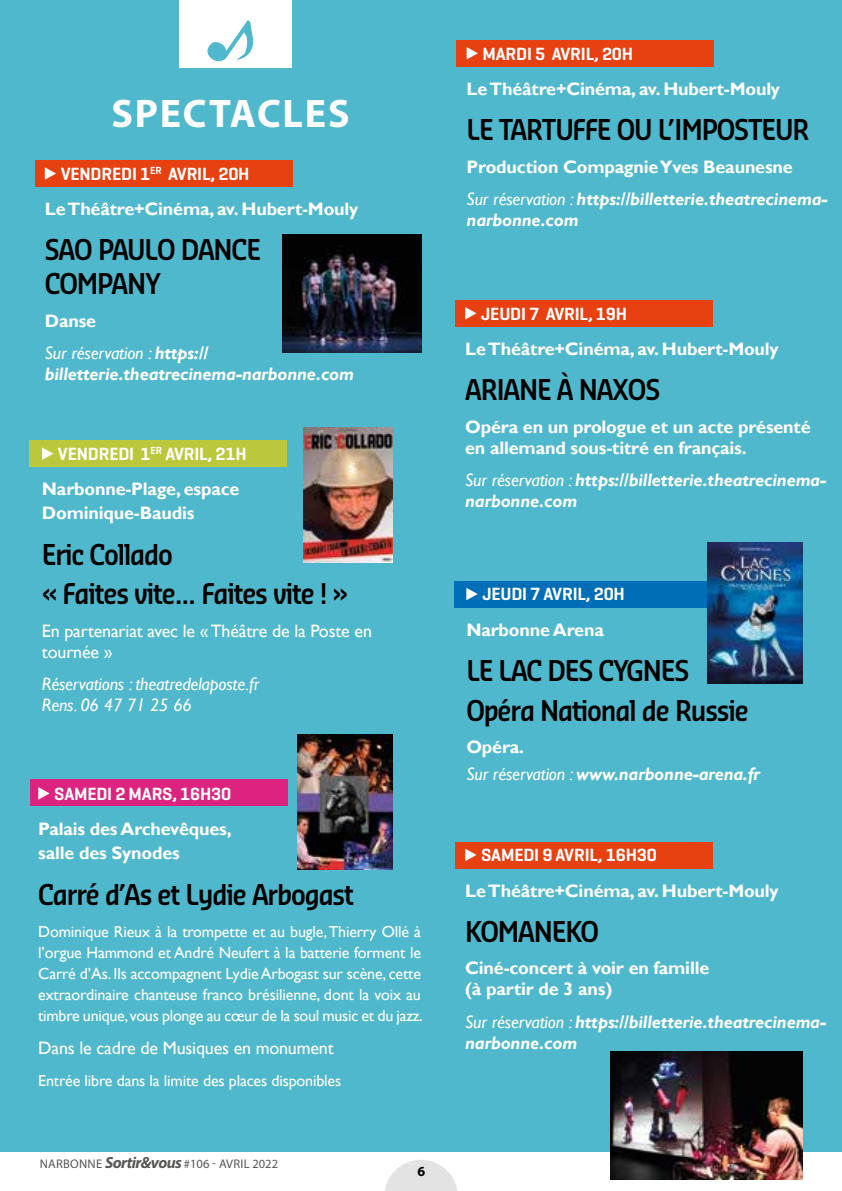
<style>
.page{position:relative;width:842px;height:1191px;background:#fff}
.page>*{position:absolute;margin:0;border:0;box-sizing:border-box;transform-origin:0 0}
.t1{font:700 40px "Myriad Pro";letter-spacing:.045em;color:#fff}
.t2{font:600 28px/39.6px "Sansa Con Pro";letter-spacing:-.04em;color:#000}
.t3{font:700 18px/24px "Gill Sans";letter-spacing:-.01em;color:#fff}
.t4{font:italic 700 18px/21px "Gill Sans";letter-spacing:-.01em;color:#fff}
.t5{font:600 18px "Geogrotesque";letter-spacing:-.01em;color:#fff}
.t6{font:18px/21px "Gill Sans";letter-spacing:-.01em;color:#fff}
.t7{font:italic 18px/32.4px "Gill Sans";letter-spacing:-.01em;color:#fff}
.t8{font:16px/21px "Gill Sans";letter-spacing:-.015em;color:#fff;text-align:justify}
.t9{font:700 14px "Myriad Pro";color:#000}
.t10{font:12.6px "Myriad Pro";letter-spacing:.02em;color:#575756}
.s1{font-weight:700;font-style:normal}
.s2{font-weight:700}
.s3{font-weight:700;font-style:italic;font-size:16.2px}
.s4{font-style:normal}
.s5{font-weight:400}
</style>
<div class="page">
<div style="left:0;top:0;width:842px;height:1151px;background:#50b8cc"></div>
<div style="left:179px;top:0;width:113px;height:67px;background:#fff"></div>
<svg style="left:207px;top:20px;width:47px;height:42px"></svg>
<div style="left:35px;top:160px;width:258px;height:27px;background:#e74011"></div>
<svg style="left:45px;top:167px;width:11px;height:13px"></svg>
<div style="left:29px;top:440px;width:258px;height:27px;background:#bcc83b"></div>
<svg style="left:42px;top:447px;width:11px;height:13px"></svg>
<img style="left:282px;top:234px;width:139px;height:118px">
<div style="left:454px;top:581px;width:257px;height:27px;background:#006eb7"></div>
<svg style="left:466px;top:588px;width:12px;height:12px"></svg>
<div style="left:30px;top:779px;width:258px;height:27px;background:#dd2380"></div>
<svg style="left:38px;top:787px;width:12px;height:12px"></svg>
<div style="left:456px;top:40px;width:258px;height:27px;background:#e74011"></div>
<svg style="left:467px;top:47px;width:11px;height:12px"></svg>
<div style="left:455px;top:300px;width:258px;height:27px;background:#e74011"></div>
<svg style="left:465px;top:307px;width:12px;height:12px"></svg>
<div style="left:455px;top:841px;width:258px;height:27px;background:#e74011"></div>
<svg style="left:465px;top:848px;width:12px;height:13px"></svg>
<img style="left:708px;top:542px;width:94px;height:142px">
<img style="left:303px;top:428px;width:90px;height:134px">
<img style="left:610px;top:1051px;width:192px;height:128px">
<img style="left:298px;top:735px;width:95px;height:134px">
<svg style="left:385px;top:1160px;width:72px;height:31px"></svg>
<h1 class="t1" style="left:111px;top:88px;width:240px">SPECTACLES</h1>
<p class="t5" style="left:61px;top:162px;width:190px">VENDREDI 1<sup>ER</sup> AVRIL, 20H</p>
<p class="t3" style="left:45px;top:197px;width:315px">Le Théâtre+Cinéma, av. Hubert-Mouly</p>
<h2 class="t2" style="left:45px;top:232px;width:218px;line-height:34px">SAO PAULO DANCE<br>COMPANY</h2>
<p class="t7" style="left:45px;top:305px;width:165px"><span class="s1">Danse<br></span>Sur réservation : <span class="s2">https://</span></p>
<p class="t4" style="left:45px;top:364px;width:311px">billetterie.theatrecinema-narbonne.com</p>
<p class="t5" style="left:58px;top:442px;width:190px">VENDREDI 1<sup>ER</sup> AVRIL, 21H</p>
<p class="t3" style="left:42px;top:478px;width:199px">Narbonne-Plage, espace<br>Dominique-Baudis</p>
<h2 class="t2" style="left:42px;top:533px;width:308px">Eric Collado<br>« Faites vite... Faites vite ! »</h2>
<p class="t6" style="left:42px;top:620px;width:332px">En partenariat avec le « Théâtre de la Poste en tournée »</p>
<p class="t7" style="left:42px;top:674px;width:219px;line-height:21px">Réservations : theatredelaposte.fr<br>Rens. 06 47 71 25 66</p>
<p class="t5" style="left:54px;top:782px;width:179px">SAMEDI 2 MARS, 16H30</p>
<p class="t3" style="left:38px;top:817px;width:195px">Palais des Archevêques, salle des Synodes</p>
<h2 class="t2" style="left:38px;top:873px;width:317px">Carré d’As et Lydie Arbogast</h2>
<p class="t8" style="left:38px;top:921px;width:386px">Dominique Rieux à la trompette et au bugle, Thierry Ollé à l’orgue Hammond et André Neufert à la batterie forment le Carré d’As. Ils accompagnent Lydie Arbogast sur scène, cette extraordinaire chanteuse franco brésilienne, dont la voix au timbre unique, vous plonge au cœur de la soul music et du jazz.</p>
<p class="t6" style="left:38px;top:1037px;width:297px">Dans le cadre de Musiques en monument</p>
<p class="t8" style="left:38px;top:1070px;width:304px">Entrée libre dans la limite des places disponibles</p>
<p class="t10" style="left:40px;top:1155px;width:240px">NARBONNE <span class="s3">Sortir&amp;vous</span> #106 - AVRIL 2022</p>
<p class="t9" style="left:418px;top:1162px;width:9px">6</p>
<p class="t5" style="left:483px;top:42px;width:152px">MARDI 5 AVRIL, 20H</p>
<p class="t3" style="left:467px;top:77px;width:315px">Le Théâtre+Cinéma, av. Hubert-Mouly</p>
<h2 class="t2" style="left:467px;top:109px;width:344px">LE TARTUFFE OU L’IMPOSTEUR</h2>
<p class="t4" style="left:467px;top:151px;width:363px;line-height:32.4px"><span class="s4">Production Compagnie Yves Beaunesne<br></span><span class="s5">Sur réservation :</span> https://billetterie.theatrecinema-</p>
<p class="t4" style="left:467px;top:210px;width:114px">narbonne.com</p>
<p class="t5" style="left:481px;top:302px;width:147px">JEUDI 7 AVRIL, 19H</p>
<p class="t3" style="left:465px;top:337px;width:315px">Le Théâtre+Cinéma, av. Hubert-Mouly</p>
<h2 class="t2" style="left:465px;top:369px;width:197px">ARIANE À NAXOS</h2>
<p class="t3" style="left:465px;top:416px;width:347px;line-height:21px">Opéra en un prologue et un acte présenté en allemand sous-titré en français.</p>
<p class="t4" style="left:465px;top:470px;width:363px"><span class="s5">Sur réservation :</span> https://billetterie.theatrecinema&shy;narbonne.com</p>
<p class="t5" style="left:482px;top:583px;width:144px">JEUDI 7 AVRIL, 20H</p>
<p class="t3" style="left:466px;top:618px;width:139px">Narbonne Arena</p>
<h2 class="t2" style="left:466px;top:649px;width:284px">LE LAC DES CYGNES<br>Opéra National de Russie</h2>
<p class="t4" style="left:466px;top:734px;width:295px;line-height:26.6px"><span class="s4">Opéra.<br></span><span class="s5">Sur réservation :</span> www.narbonne-arena.fr</p>
<p class="t5" style="left:481px;top:843px;width:177px">SAMEDI 9 AVRIL, 16H30</p>
<p class="t3" style="left:465px;top:879px;width:315px">Le Théâtre+Cinéma, av. Hubert-Mouly</p>
<h2 class="t2" style="left:465px;top:910px;width:135px">KOMANEKO</h2>
<p class="t3" style="left:465px;top:958px;width:246px;line-height:21px">Ciné-concert à voir en famille (à partir de 3 ans)</p>
<p class="t4" style="left:465px;top:1011px;width:363px"><span class="s5">Sur réservation :</span> https://billetterie.theatrecinema&shy;narbonne.com</p>
</div>
